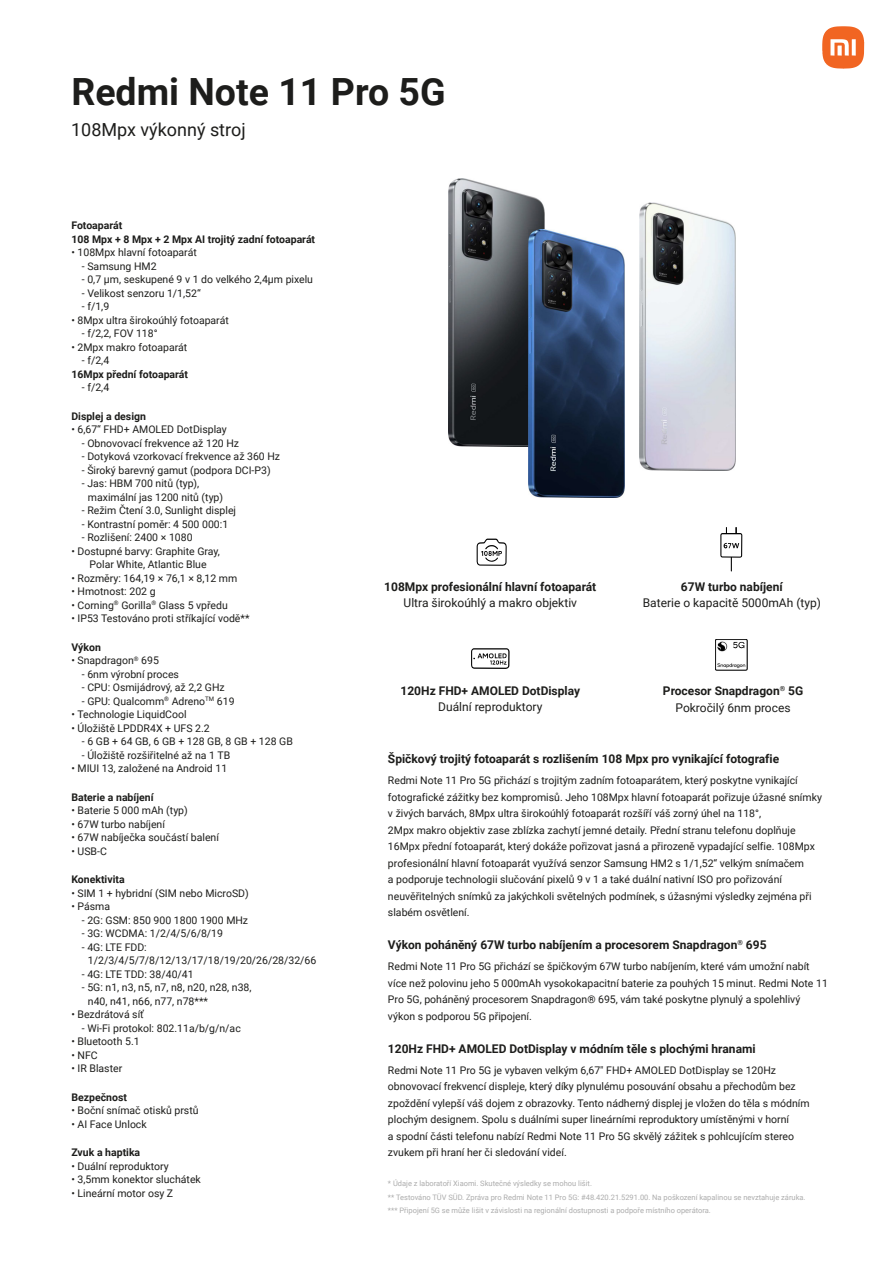
<style>
.page{position:relative;width:893px;height:1263px;background:#fff}
.page>*{position:absolute;margin:0;border:0;box-sizing:border-box;transform-origin:0 0}
.t1{font:700 37.5px "Roboto";color:#1d1d1b}
.t2{font:18px "Roboto";color:#1d1d1b}
.t3{font:700 12px/16.5px "Roboto";color:#1d1d1b;text-align:center}
.t4{font:12px "Roboto";color:#1d1d1b}
.t5{font:10.5px/16.5px "Roboto";color:#1d1d1b}
.t6{font:700 10.5px/13.5px "Roboto";color:#1d1d1b}
.t7{font:7.5px/13.5px "Roboto";color:#acacac}
.s1{font-weight:400}
</style>
<div class="page">
<svg style="left:822px;top:26px;width:42px;height:43px"></svg>
<img style="left:448px;top:179px;width:96px;height:268px">
<img style="left:529px;top:229px;width:96px;height:269px">
<img style="left:640px;top:203px;width:95px;height:268px">
<svg style="left:720px;top:527px;width:22px;height:45px"></svg>
<svg style="left:477px;top:539px;width:30px;height:27px"></svg>
<svg style="left:471px;top:648px;width:39px;height:21px"></svg>
<img style="left:716px;top:639px;width:32px;height:32px">
<svg style="left:718px;top:642px;width:26px;height:9px"></svg>
<h1 class="t1" style="left:71px;top:65px;width:376px">Redmi Note 11 Pro 5G</h1>
<h2 class="t2" style="left:71px;top:117px;width:176px">108Mpx výkonný stroj</h2>
<p class="t6" style="left:71px;top:218px;width:245px">Fotoaparát<br>108 Mpx + 8 Mpx + 2 Mpx AI trojitý zadní fotoaparát</p>
<p class="t5" style="left:71px;top:244px;width:127px">• 108Mpx hlavní fotoaparát</p>
<p class="t5" style="left:82px;top:257px;width:76px">- Samsung HM2</p>
<p class="t5" style="left:82px;top:271px;width:233px">- 0,7 μm, seskupené 9 v 1 do velkého 2,4μm pixelu</p>
<p class="t5" style="left:82px;top:284px;width:120px">- Velikost senzoru 1/1,52“</p>
<p class="t5" style="left:82px;top:298px;width:29px">- f/1,9</p>
<p class="t5" style="left:71px;top:311px;width:159px">• 8Mpx ultra širokoúhlý fotoaparát</p>
<p class="t5" style="left:82px;top:325px;width:77px">- f/2,2, FOV 118°</p>
<p class="t5" style="left:71px;top:338px;width:117px">• 2Mpx makro fotoaparát</p>
<p class="t5" style="left:82px;top:352px;width:29px">- f/2,4</p>
<p class="t6" style="left:71px;top:367px;width:118px">16Mpx přední fotoaparát</p>
<p class="t5" style="left:82px;top:379px;width:29px">- f/2,4</p>
<p class="t6" style="left:71px;top:409px;width:76px">Displej a design</p>
<p class="t5" style="left:71px;top:421px;width:157px">• 6,67“ FHD+ AMOLED DotDisplay</p>
<p class="t5" style="left:82px;top:434px;width:159px">- Obnovovací frekvence až 120 Hz</p>
<p class="t5" style="left:82px;top:448px;width:200px">- Dotyková vzorkovací frekvence až 360 Hz</p>
<p class="t5" style="left:82px;top:461px;width:190px">- Široký barevný gamut (podpora DCI-P3)</p>
<p class="t5" style="left:88px;top:476px;width:137px;line-height:13.5px;text-indent:-6px">- Jas: HBM 700 nitů (typ), maximální jas 1200 nitů (typ)</p>
<p class="t5" style="left:82px;top:502px;width:156px">- Režim Čtení 3.0, Sunlight displej</p>
<p class="t5" style="left:82px;top:515px;width:148px">- Kontrastní poměr: 4 500 000:1</p>
<p class="t5" style="left:82px;top:529px;width:112px">- Rozlišení: 2400 × 1080</p>
<p class="t5" style="left:71px;top:544px;width:150px;line-height:13.5px;text-align:center">• Dostupné barvy: Graphite Gray,<br>Polar White, Atlantic Blue</p>
<p class="t5" style="left:71px;top:569px;width:167px">• Rozměry: 164,19 × 76,1 × 8,12 mm</p>
<p class="t5" style="left:71px;top:583px;width:86px">• Hmotnost: 202 g</p>
<p class="t5" style="left:71px;top:596px;width:158px">• Corning<sup>®</sup> Gorilla<sup>®</sup> Glass 5 vpředu</p>
<p class="t5" style="left:71px;top:610px;width:180px">• IP53 Testováno proti stříkající vodě**</p>
<p class="t6" style="left:71px;top:640px;width:31px">Výkon</p>
<p class="t5" style="left:71px;top:652px;width:89px">• Snapdragon<sup>®</sup> 695</p>
<p class="t5" style="left:82px;top:665px;width:99px">- 6nm výrobní proces</p>
<p class="t5" style="left:82px;top:679px;width:144px">- CPU: Osmijádrový, až 2,2 GHz</p>
<p class="t5" style="left:82px;top:692px;width:154px">- GPU: Qualcomm<sup>®</sup> Adreno<sup>TM</sup> 619</p>
<p class="t5" style="left:71px;top:706px;width:117px">• Technologie LiquidCool</p>
<p class="t5" style="left:71px;top:719px;width:140px">• Úložiště LPDDR4X + UFS 2.2</p>
<p class="t5" style="left:82px;top:733px;width:212px">- 6 GB + 64 GB, 6 GB + 128 GB, 8 GB + 128 GB</p>
<p class="t5" style="left:82px;top:746px;width:150px">- Úložiště rozšiřitelné až na 1 TB</p>
<p class="t5" style="left:71px;top:760px;width:157px">• MIUI 13, založené na Android 11</p>
<p class="t6" style="left:71px;top:790px;width:84px">Baterie a nabíjení</p>
<p class="t5" style="left:71px;top:802px;width:118px">• Baterie 5 000 mAh (typ)</p>
<p class="t5" style="left:71px;top:815px;width:95px">• 67W turbo nabíjení</p>
<p class="t5" style="left:71px;top:829px;width:149px">• 67W nabíječka součástí balení</p>
<p class="t5" style="left:71px;top:842px;width:37px">• USB-C</p>
<p class="t6" style="left:71px;top:872px;width:55px">Konektivita</p>
<p class="t5" style="left:71px;top:884px;width:179px">• SIM 1 + hybridní (SIM nebo MicroSD)</p>
<p class="t5" style="left:71px;top:898px;width:40px">• Pásma</p>
<p class="t5" style="left:82px;top:911px;width:168px">- 2G: GSM: 850 900 1800 1900 MHz</p>
<p class="t5" style="left:82px;top:925px;width:143px">- 3G: WCDMA: 1/2/4/5/6/8/19</p>
<p class="t5" style="left:88px;top:940px;width:230px;line-height:13.5px;text-indent:-6px">- 4G: LTE FDD:<br>1/2/3/4/5/7/8/12/13/17/18/19/20/26/28/32/66</p>
<p class="t5" style="left:82px;top:965px;width:113px">- 4G: LTE TDD: 38/40/41</p>
<p class="t5" style="left:88px;top:980px;width:165px;line-height:13.5px;text-indent:-6px">- 5G: n1, n3, n5, n7, n8, n20, n28, n38, n40, n41, n66, n77, n78***</p>
<p class="t5" style="left:71px;top:1006px;width:74px">• Bezdrátová síť</p>
<p class="t5" style="left:82px;top:1019px;width:160px">- Wi-Fi protokol: 802.11a/b/g/n/ac</p>
<p class="t5" style="left:71px;top:1033px;width:70px">• Bluetooth 5.1</p>
<p class="t5" style="left:71px;top:1046px;width:28px">• NFC</p>
<p class="t5" style="left:71px;top:1060px;width:52px">• IR Blaster</p>
<p class="t6" style="left:71px;top:1090px;width:57px">Bezpečnost</p>
<p class="t5" style="left:71px;top:1102px;width:129px">• Boční snímač otisků prstů</p>
<p class="t5" style="left:71px;top:1115px;width:77px">• AI Face Unlock</p>
<p class="t6" style="left:71px;top:1145px;width:70px">Zvuk a haptika</p>
<p class="t5" style="left:71px;top:1157px;width:99px">• Duální reproduktory</p>
<p class="t5" style="left:71px;top:1171px;width:131px">• 3,5mm konektor sluchátek</p>
<p class="t5" style="left:71px;top:1184px;width:103px">• Lineární motor osy Z</p>
<p class="t3" style="left:384px;top:578px;width:214px">108Mpx profesionální hlavní fotoaparát</p>
<p class="t4" style="left:404px;top:595px;width:175px">Ultra širokoúhlý a makro objektiv</p>
<p class="t3" style="left:401px;top:682px;width:181px">120Hz FHD+ AMOLED DotDisplay</p>
<p class="t4" style="left:438px;top:699px;width:106px">Duální reproduktory</p>
<p class="t3" style="left:681px;top:578px;width:103px">67W turbo nabíjení</p>
<p class="t4" style="left:643px;top:595px;width:180px">Baterie o kapacitě 5000mAh (typ)</p>
<p class="t3" style="left:663px;top:682px;width:142px">Procesor Snapdragon<sup>®</sup> 5G<br><span class="s1">Pokročilý 6nm proces</span></p>
<p class="t3" style="left:388px;top:750px;width:393px">Špičkový trojitý fotoaparát s rozlišením 108 Mpx pro vynikající fotografie</p>
<p class="t5" style="left:388px;top:772px;width:435px">Redmi Note 11 Pro 5G přichází s trojitým zadním fotoaparátem, který poskytne vynikající fotografické zážitky bez kompromisů. Jeho 108Mpx hlavní fotoaparát pořizuje úžasné snímky v živých barvách, 8Mpx ultra širokoúhlý fotoaparát rozšíří váš zorný úhel na 118°,<br>2Mpx makro objektiv zase zblízka zachytí jemné detaily. Přední stranu telefonu doplňuje 16Mpx přední fotoaparát, který dokáže pořizovat jasná a přirozeně vypadající selfie. 108Mpx profesionální hlavní fotoaparát využívá senzor Samsung HM2 s 1/1,52“ velkým snímačem<br>a podporuje technologii slučování pixelů 9 v 1 a také duální nativní ISO pro pořizování neuvěřitelných snímků za jakýchkoli světelných podmínek, s úžasnými výsledky zejména při slabém osvětlení.</p>
<p class="t3" style="left:388px;top:936px;width:380px">Výkon poháněný 67W turbo nabíjením a procesorem Snapdragon<sup>®</sup> 695</p>
<p class="t5" style="left:388px;top:958px;width:441px">Redmi Note 11 Pro 5G přichází se špičkovým 67W turbo nabíjením, které vám umožní nabít více než polovinu jeho 5 000mAh vysokokapacitní baterie za pouhých 15 minut. Redmi Note 11<br>Pro 5G, poháněný procesorem Snapdragon® 695, vám také poskytne plynulý a spolehlivý výkon s podporou 5G připojení.</p>
<p class="t3" style="left:388px;top:1040px;width:369px">120Hz FHD+ AMOLED DotDisplay v módním těle s plochými hranami</p>
<p class="t5" style="left:388px;top:1061px;width:423px">Redmi Note 11 Pro 5G je vybaven velkým 6,67" FHD+ AMOLED DotDisplay se 120Hz obnovovací frekvencí displeje, který díky plynulému posouvání obsahu a přechodům bez zpoždění vylepší váš dojem z obrazovky. Tento nádherný displej je vložen do těla s módním plochým designem. Spolu s duálními super lineárními reproduktory umístěnými v horní<br>a spodní části telefonu nabízí Redmi Note 11 Pro 5G skvělý zážitek s pohlcujícím stereo zvukem při hraní her či sledování videí.</p>
<p class="t7" style="left:388px;top:1176px;width:419px">* Údaje z laboratoří Xiaomi. Skutečné výsledky se mohou lišit.<br>** Testováno TÜV SÜD. Zpráva pro Redmi Note 11 Pro 5G: #48.420.21.5291.00. Na poškození kapalinou se nevztahuje záruka. *** Připojení 5G se může lišit v závislosti na regionální dostupnosti a podpoře místního operátora.</p>
</div>
